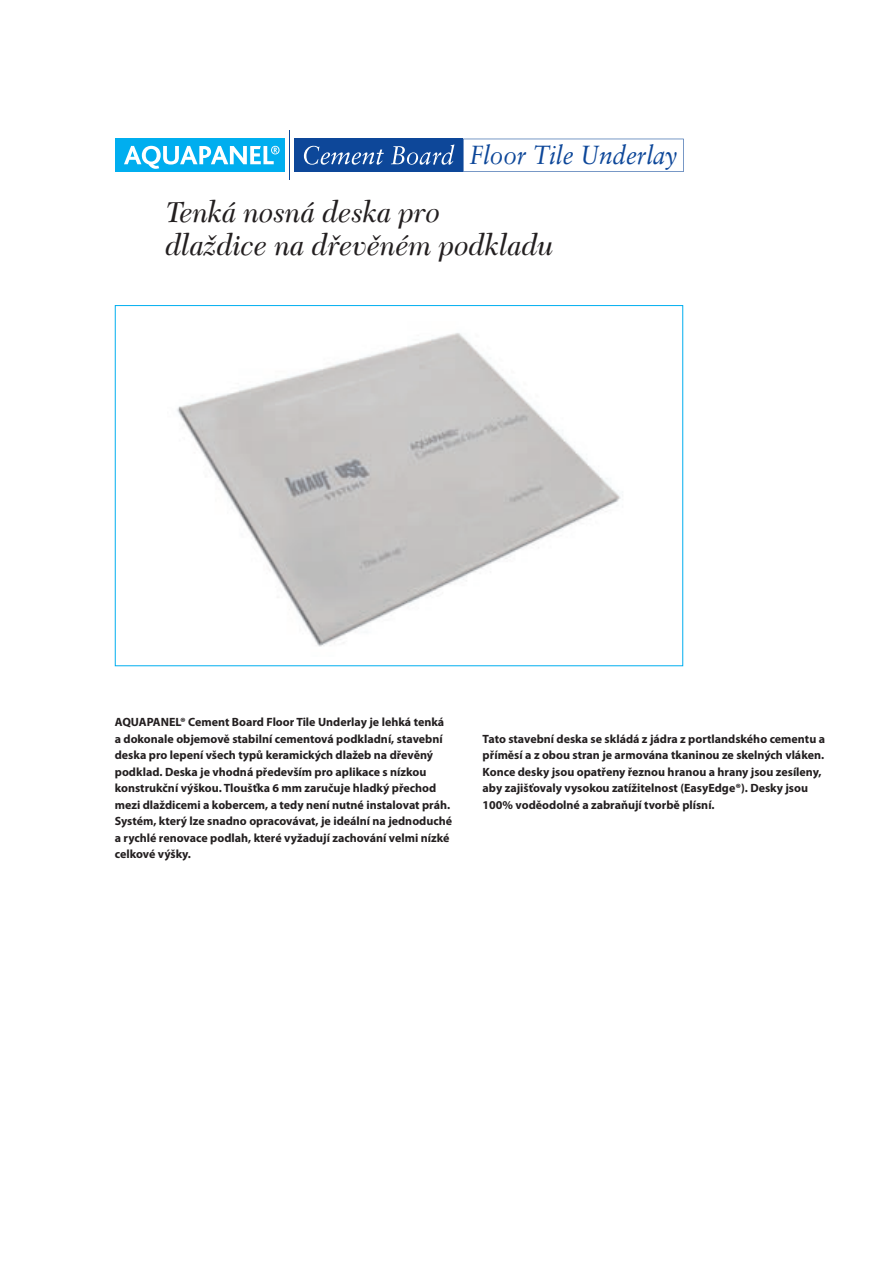
<style>
.page{position:relative;width:893px;height:1263px;background:#fff}
.page>*{position:absolute;margin:0;border:0;box-sizing:border-box;transform-origin:0 0}
.t1{font:italic 30px/33px "Transitional 511 AT";color:#231f20}
.t2{font:italic 26.25px "Sabon";color:#0d4799;scale:.93 1}
.t3{font:700 12px/16.5px "Myriad Pro";color:#231f20}
.s1{font-weight:900}
</style>
<div class="page">
<div style="left:294px;top:139px;width:169px;height:33px;background:#0d4799"></div>
<svg style="left:463px;top:139px;width:221px;height:33px"></svg>
<hr style="left:289px;top:130px;width:1px;height:50px;background:#0d4799">
<svg style="left:304px;top:146px;width:80px;height:19px"></svg>
<svg style="left:391px;top:144px;width:63px;height:21px"></svg>
<div style="left:116px;top:139px;width:169px;height:33px;background:#00aeef"></div>
<svg style="left:124px;top:146px;width:156px;height:23px"></svg>
<img style="left:177px;top:333px;width:444px;height:314px">
<h2 class="t2" style="left:470px;top:140px;width:225px">Floor Tile Underlay</h2>
<h1 class="t1" style="left:166px;top:194px;width:389px">Tenká nosná deska pro<br>dlaždice na dřevěném podkladu</h1>
<p class="t3" style="left:115px;top:713px;width:339px">AQUAPANEL<span class="s1">®</span> Cement Board Floor Tile Underlay je lehká tenká a dokonale objemově stabilní cementová podkladní, stavební deska pro lepení všech typů keramických dlažeb na dřevěný podklad. Deska je vhodná především pro aplikace s nízkou konstrukční výškou. Tloušťka 6 mm zaručuje hladký přechod mezi dlaždicemi a kobercem, a tedy není nutné instalovat práh.<br>Systém, který lze snadno opracovávat, je ideální na jednoduché a rychlé renovace podlah, které vyžadují zachování velmi nízké celkové výšky.</p>
<p class="t3" style="left:483px;top:730px;width:344px">Tato stavební deska se skládá z jádra z portlandského cementu a příměsí a z obou stran je armována tkaninou ze skelných vláken.<br>Konce desky jsou opatřeny řeznou hranou a hrany jsou zesíleny, aby zajišťovaly vysokou zatížitelnost (EasyEdge<span class="s1">®</span>). Desky jsou 100% voděodolné a zabraňují tvorbě plísní.</p>
</div>
